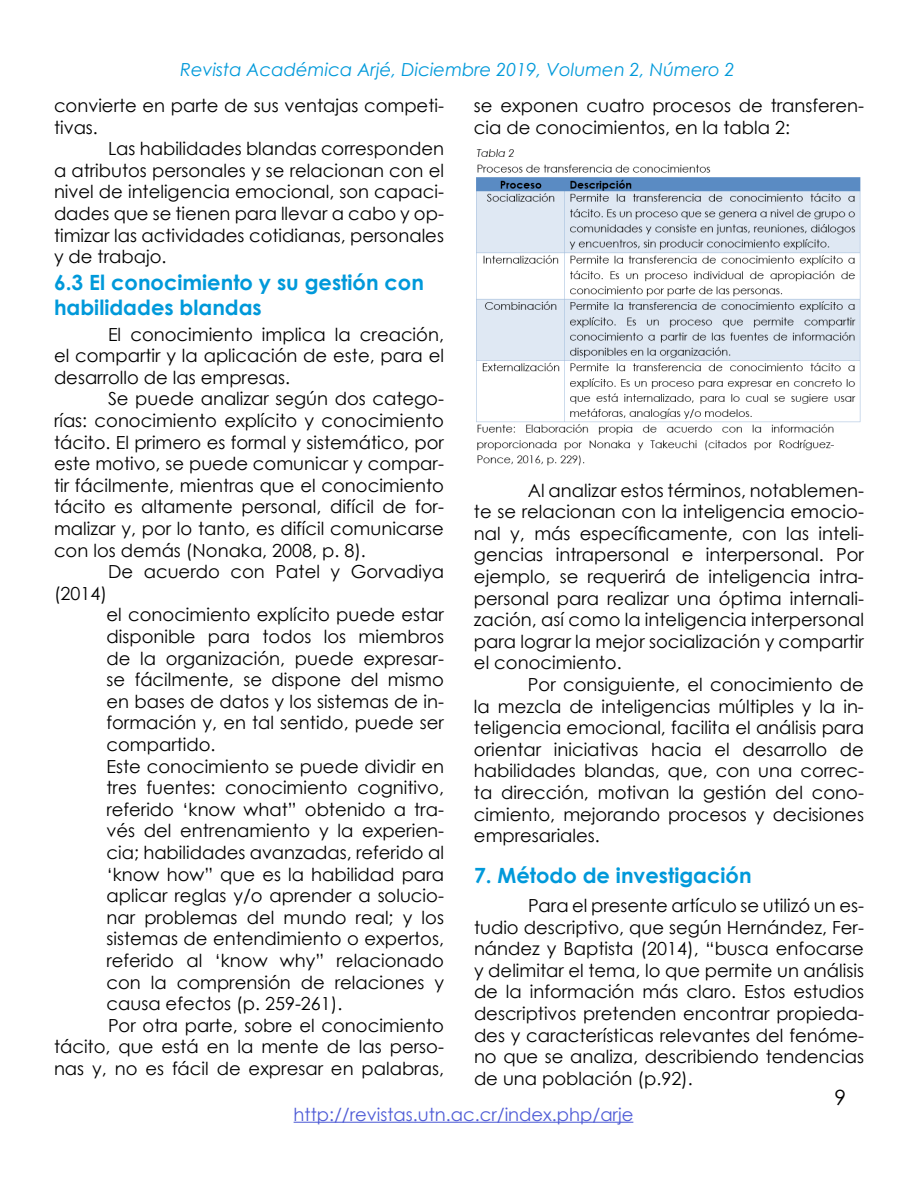
<style>
.page{position:relative;width:918px;height:1188px;background:#fff}
.page>*{position:absolute;margin:0;border:0;box-sizing:border-box;transform-origin:0 0}
.t1{font:700 21px/25.2px "Century Gothic";color:#0099da}
.t2{font:21px "Century Gothic";color:#000}
.t3{font:18px/21.6px "Century Gothic";color:#000;text-align:justify}
.t4{font:italic 18px "Century Gothic";color:#0099da}
.t5{font:18px "Century Gothic";color:#4f5cd6}
</style>
<div class="page">
<hr style="left:294px;top:1122px;width:339px;height:1px;background:#4f5cd6">
<img style="left:476px;top:149px;width:385px;height:317px">
<p class="t4" style="left:180px;top:57px;width:556px">Revista Académica Arjé, Diciembre 2019, Volumen 2, Número 2</p>
<p class="t3" style="left:54px;top:94px;width:392px">convierte en parte de sus ventajas competi&shy;tivas.</p>
<p class="t3" style="left:54px;top:138px;width:392px;text-indent:54px">Las habilidades blandas corresponden a atributos personales y se relacionan con el nivel de inteligencia emocional, son capaci&shy;dades que se tienen para llevar a cabo y op&shy;timizar las actividades cotidianas, personales y de trabajo.</p>
<p class="t1" style="left:54px;top:269px;width:372px">6.3 El conocimiento y su gestión con habilidades blandas</p>
<p class="t3" style="left:54px;top:323px;width:392px;text-indent:54px">El conocimiento implica la creación, el compartir y la aplicación de este, para el desarrollo de las empresas.</p>
<p class="t3" style="left:54px;top:388px;width:392px;text-indent:54px">Se puede analizar según dos catego&shy;rías: conocimiento explícito y conocimiento tácito. El primero es formal y sistemático, por este motivo, se puede comunicar y compar&shy;tir fácilmente, mientras que el conocimiento tácito es altamente personal, difícil de for&shy;malizar y, por lo tanto, es difícil comunicarse con los demás (Nonaka, 2008, p. 8).</p>
<p class="t3" style="left:108px;top:561px;width:338px">De acuerdo con Patel y Gorvadiya</p>
<p class="t3" style="left:54px;top:582px;width:55px">(2014)</p>
<p class="t3" style="left:107px;top:604px;width:339px">el conocimiento explícito puede estar</p>
<p class="t3" style="left:107px;top:625px;width:339px">disponible para todos los miembros</p>
<p class="t3" style="left:107px;top:647px;width:339px">de la organización, puede expresar-</p>
<p class="t3" style="left:107px;top:669px;width:339px">se fácilmente, se dispone del mismo</p>
<p class="t3" style="left:107px;top:690px;width:339px">en bases de datos y los sistemas de in-</p>
<p class="t3" style="left:107px;top:712px;width:339px">formación y, en tal sentido, puede ser</p>
<p class="t3" style="left:107px;top:733px;width:111px">compartido.</p>
<p class="t3" style="left:107px;top:755px;width:339px">Este conocimiento se puede dividir en</p>
<p class="t3" style="left:107px;top:777px;width:339px">tres fuentes: conocimiento cognitivo,</p>
<p class="t3" style="left:107px;top:798px;width:339px">referido ‘know what” obtenido a tra-</p>
<p class="t3" style="left:107px;top:820px;width:339px">vés del entrenamiento y la experien-</p>
<p class="t3" style="left:107px;top:841px;width:339px">cia; habilidades avanzadas, referido al</p>
<p class="t3" style="left:107px;top:863px;width:339px">‘know how” que es la habilidad para</p>
<p class="t3" style="left:107px;top:885px;width:339px">aplicar reglas y/o aprender a solucio-</p>
<p class="t3" style="left:107px;top:906px;width:339px">nar problemas del mundo real; y los</p>
<p class="t3" style="left:107px;top:928px;width:339px">sistemas de entendimiento o expertos,</p>
<p class="t3" style="left:107px;top:949px;width:339px">referido al ‘know why” relacionado</p>
<p class="t3" style="left:107px;top:971px;width:339px">con la comprensión de relaciones y</p>
<p class="t3" style="left:107px;top:993px;width:238px">causa efectos (p. 259-261).</p>
<p class="t3" style="left:108px;top:1014px;width:338px">Por otra parte, sobre el conocimiento</p>
<p class="t3" style="left:54px;top:1036px;width:392px">tácito, que está en la mente de las perso-</p>
<p class="t3" style="left:54px;top:1057px;width:392px">nas y, no es fácil de expresar en palabras,</p>
<p class="t3" style="left:474px;top:94px;width:392px">se exponen cuatro procesos de transferen&shy;cia de conocimientos, en la tabla 2:</p>
<p class="t3" style="left:474px;top:479px;width:392px;text-indent:54px">Al analizar estos términos, notablemen&shy;te se relacionan con la inteligencia emocio&shy;nal y, más específicamente, con las inteli&shy;gencias intrapersonal e interpersonal. Por ejemplo, se requerirá de inteligencia intra&shy;personal para realizar una óptima internali&shy;zación, así como la inteligencia interpersonal para lograr la mejor socialización y compartir el conocimiento.</p>
<p class="t3" style="left:474px;top:673px;width:392px;text-indent:54px">Por consiguiente, el conocimiento de la mezcla de inteligencias múltiples y la in&shy;teligencia emocional, facilita el análisis para orientar iniciativas hacia el desarrollo de habilidades blandas, que, con una correc&shy;ta dirección, motivan la gestión del cono&shy;cimiento, mejorando procesos y decisiones empresariales.</p>
<p class="t1" style="left:474px;top:862px;width:279px">7. Método de investigación</p>
<p class="t3" style="left:474px;top:894px;width:392px;text-indent:54px">Para el presente artículo se utilizó un es&shy;tudio descriptivo, que según Hernández, Fer&shy;nández y Baptista (2014), “busca enfocarse y delimitar el tema, lo que permite un análisis de la información más claro. Estos estudios descriptivos pretenden encontrar propieda&shy;des y características relevantes del fenóme&shy;no que se analiza, describiendo tendencias de una población (p.92).</p>
<p class="t2" style="left:834px;top:1082px;width:13px">9</p>
<p class="t5" style="left:294px;top:1101px;width:341px">http://revistas.utn.ac.cr/index.php/arje</p>
</div>
